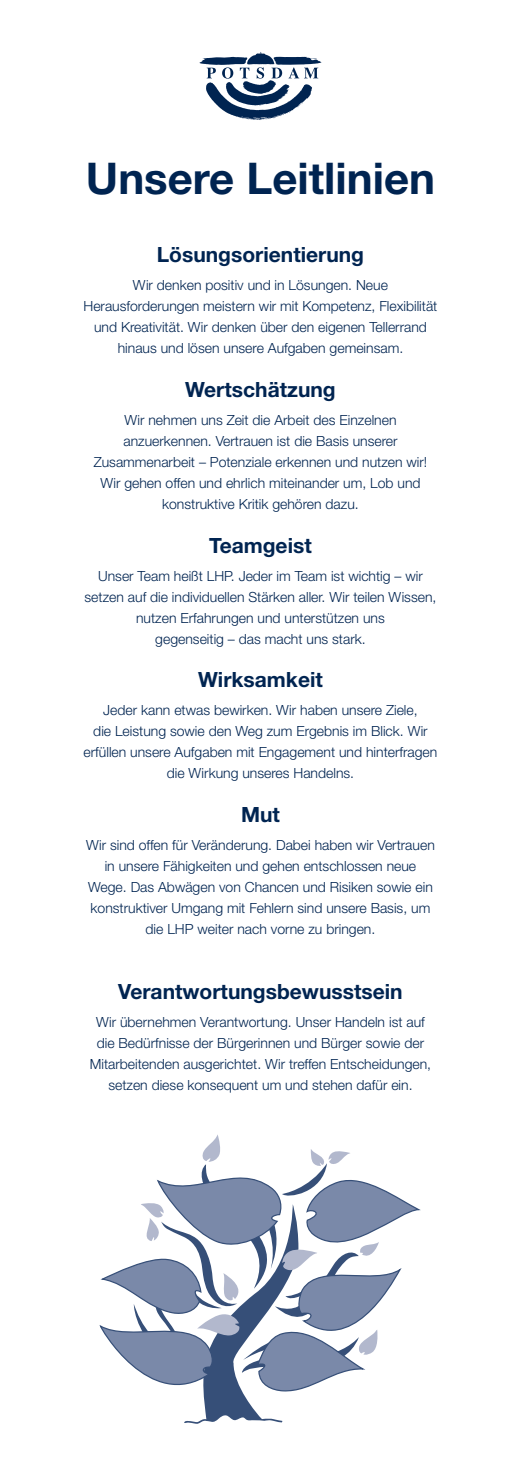
<style>
.page{position:relative;width:521px;height:1474px;background:#fff}
.page>*{position:absolute;margin:0;border:0;box-sizing:border-box;transform-origin:0 0}
.t1{font:700 43.75px "Helvetica Neue LT Std";color:#002451}
.t2{font:700 21px "Helvetica Neue LT Std";color:#002451}
.t3{font:300 14px/21px "Helvetica Neue LT Std";color:#002451;text-align:center}
</style>
<div class="page">
<svg style="left:200px;top:52px;width:121px;height:68px"></svg>
<svg style="left:100px;top:1134px;width:321px;height:289px"></svg>
<h1 class="t1" style="left:86px;top:151px;width:351px">Unsere Leitlinien</h1>
<h2 class="t2" style="left:157px;top:241px;width:209px">Lösungsorientierung</h2>
<p class="t3" style="left:84px;top:274px;width:355px">Wir denken positiv und in Lösungen. Neue Herausforderungen meistern wir mit Kompetenz, Flexibilität und Kreativität. Wir denken über den eigenen Tellerrand hinaus und lösen unsere Aufgaben gemeinsam.</p>
<h2 class="t2" style="left:185px;top:376px;width:152px">Wertschätzung</h2>
<p class="t3" style="left:94px;top:409px;width:335px">Wir nehmen uns Zeit die Arbeit des Einzelnen anzuerkennen. Vertrauen ist die Basis unserer Zusammenarbeit – Potenziale erkennen und nutzen wir!<br>Wir gehen offen und ehrlich miteinander um, Lob und konstruktive Kritik gehören dazu.</p>
<h2 class="t2" style="left:209px;top:532px;width:104px">Teamgeist</h2>
<p class="t3" style="left:85px;top:564px;width:353px">Unser Team heißt LHP. Jeder im Team ist wichtig – wir setzen auf die individuellen Stärken aller. Wir teilen Wissen, nutzen Erfahrungen und unterstützen uns<br>gegenseitig – das macht uns stark.</p>
<h2 class="t2" style="left:198px;top:667px;width:126px">Wirksamkeit</h2>
<p class="t3" style="left:84px;top:699px;width:355px">Jeder kann etwas bewirken. Wir haben unsere Ziele,<br>die Leistung sowie den Weg zum Ergebnis im Blick. Wir erfüllen unsere Aufgaben mit Engagement und hinterfragen die Wirkung unseres Handelns.</p>
<h2 class="t2" style="left:241px;top:801px;width:40px">Mut</h2>
<p class="t3" style="left:86px;top:834px;width:350px">Wir sind offen für Veränderung. Dabei haben wir Vertrauen in unsere Fähigkeiten und gehen entschlossen neue Wege. Das Abwägen von Chancen und Risiken sowie ein konstruktiver Umgang mit Fehlern sind unsere Basis, um die LHP weiter nach vorne zu bringen.</p>
<h2 class="t2" style="left:118px;top:978px;width:286px">Verantwortungsbewusstsein</h2>
<p class="t3" style="left:90px;top:1011px;width:343px">Wir übernehmen Verantwortung. Unser Handeln ist auf die Bedürfnisse der Bürgerinnen und Bürger sowie der Mitarbeitenden ausgerichtet. Wir treffen Entscheidungen, setzen diese konsequent um und stehen dafür ein.</p>
</div>
